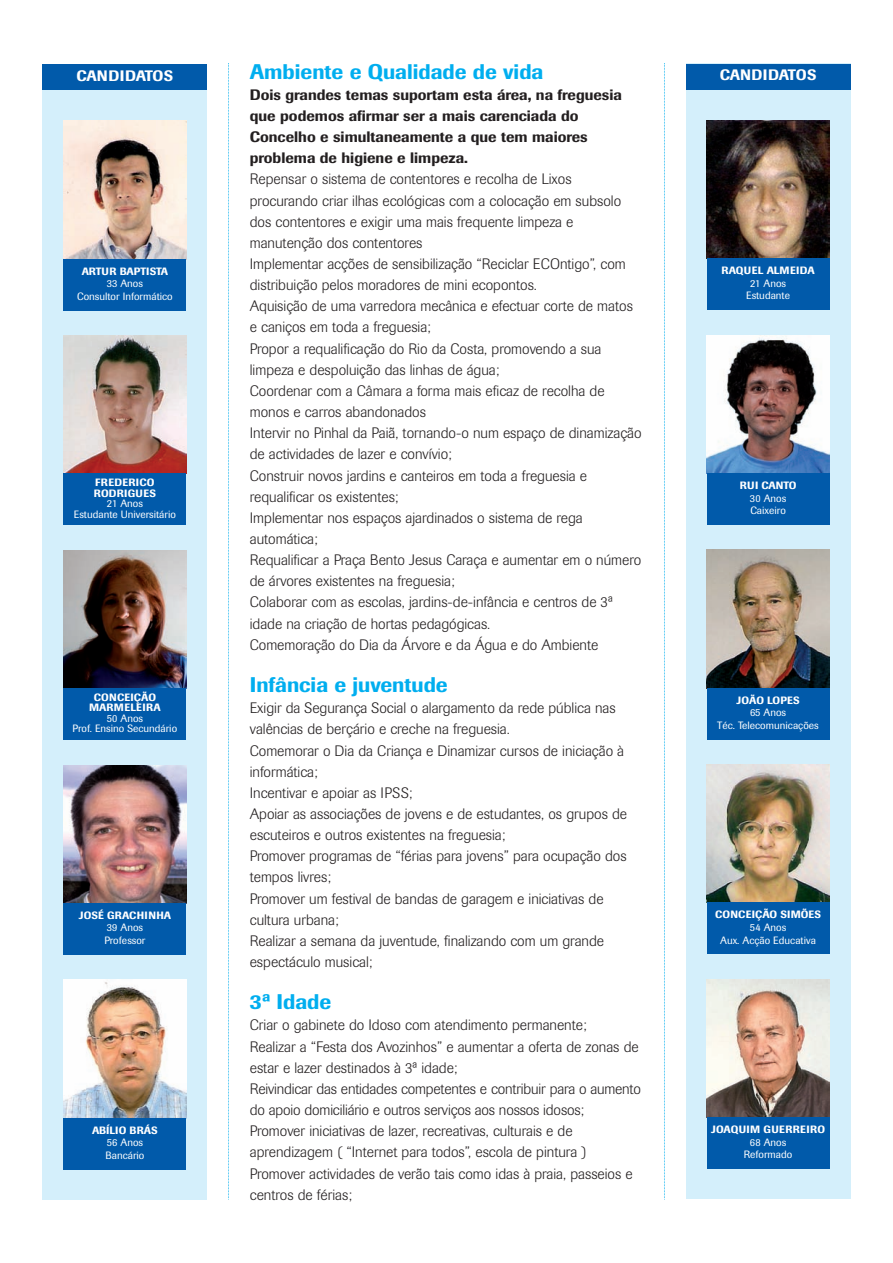
<style>
.page{position:relative;width:893px;height:1263px;background:#fff}
.page>*{position:absolute;margin:0;border:0;box-sizing:border-box;transform-origin:0 0}
.t1{font:500 21px "Imago";color:#00aeef}
.t2{font:300 15px/21.1px "Imago";color:#231f20}
.t3{font:500 15px/21.1px "Imago";color:#231f20}
.t4{font:500 15px "Imago";color:#fff}
.t5{font:10.5px/12.6px "Imago";color:#fff;text-align:center}
.t6{font:500 10.5px/10.5px "Imago";letter-spacing:.02em;color:#fff}
.t7{font:500 10.5px "Imago";color:#fff}
.t8{font:500 10.5px "Imago";letter-spacing:.04em;color:#fff}
</style>
<div class="page">
<svg style="left:228px;top:63px;width:1px;height:1137px"></svg>
<svg style="left:664px;top:63px;width:1px;height:1137px"></svg>
<div style="left:43px;top:64px;width:164px;height:1135px;background:#d4effb"></div>
<div style="left:43px;top:64px;width:164px;height:26px;background:#015aaa"></div>
<img style="left:64px;top:121px;width:122px;height:138px">
<div style="left:64px;top:259px;width:122px;height:51px;background:#015aaa"></div>
<img style="left:64px;top:336px;width:122px;height:138px">
<div style="left:64px;top:474px;width:122px;height:51px;background:#015aaa"></div>
<img style="left:64px;top:550px;width:122px;height:138px">
<div style="left:64px;top:688px;width:122px;height:51px;background:#015aaa"></div>
<img style="left:64px;top:765px;width:122px;height:138px">
<div style="left:64px;top:903px;width:122px;height:51px;background:#015aaa"></div>
<img style="left:64px;top:980px;width:122px;height:138px">
<div style="left:64px;top:1118px;width:122px;height:51px;background:#015aaa"></div>
<div style="left:686px;top:64px;width:164px;height:1135px;background:#d4effb"></div>
<div style="left:686px;top:64px;width:164px;height:25px;background:#015aaa"></div>
<img style="left:707px;top:120px;width:122px;height:139px">
<div style="left:707px;top:259px;width:122px;height:51px;background:#015aaa"></div>
<img style="left:707px;top:335px;width:122px;height:138px">
<div style="left:707px;top:473px;width:122px;height:51px;background:#015aaa"></div>
<img style="left:707px;top:550px;width:122px;height:138px">
<div style="left:707px;top:688px;width:122px;height:51px;background:#015aaa"></div>
<img style="left:707px;top:765px;width:122px;height:138px">
<div style="left:707px;top:903px;width:122px;height:51px;background:#015aaa"></div>
<img style="left:707px;top:979px;width:122px;height:139px">
<div style="left:707px;top:1118px;width:122px;height:51px;background:#015aaa"></div>
<p class="t4" style="left:77px;top:70px;width:98px">CANDIDATOS</p>
<p class="t7" style="left:82px;top:267px;width:88px">ARTUR BAPTISTA</p>
<p class="t5" style="left:77px;top:278px;width:97px">33 Anos<br>Consultor Informático</p>
<p class="t6" style="left:94px;top:478px;width:64px">FREDERICO<br>RODRIGUES</p>
<p class="t5" style="left:74px;top:499px;width:104px;line-height:10.5px">21 Anos<br>Estudante Universitário</p>
<p class="t6" style="left:89px;top:693px;width:73px;text-align:center">CONCEIÇÃO<br>MARMELEIRA</p>
<p class="t5" style="left:73px;top:714px;width:106px;line-height:10.5px">50 Anos<br>Prof. Ensino Secundário</p>
<p class="t6" style="left:79px;top:911px;width:94px">JOSÉ GRACHINHA</p>
<p class="t5" style="left:104px;top:922px;width:43px;text-align:left">39 Anos<br>Professor</p>
<p class="t7" style="left:92px;top:1126px;width:67px">ABÍLIO BRÁS</p>
<p class="t5" style="left:105px;top:1137px;width:40px;text-align:left">56 Anos<br>Bancário</p>
<h1 class="t1" style="left:250px;top:64px;width:295px">Ambiente e Qualidade de vida</h1>
<p class="t3" style="left:250px;top:85px;width:374px">Dois grandes temas suportam esta área, na freguesia que podemos afirmar ser a mais carenciada do Concelho e simultaneamente a que tem maiores problema de higiene e limpeza.</p>
<p class="t2" style="left:250px;top:170px;width:393px">Repensar o sistema de contentores e recolha de Lixos procurando criar ilhas ecológicas com a colocação em subsolo dos contentores e exigir uma mais frequente limpeza e manutenção dos contentores<br>Implementar acções de sensibilização “Reciclar ECOntigo”, com distribuição pelos moradores de mini ecopontos.<br>Aquisição de uma varredora mecânica e efectuar corte de matos e caniços em toda a freguesia;<br>Propor a requalificação do Rio da Costa, promovendo a sua limpeza e despoluição das linhas de água;<br>Coordenar com a Câmara a forma mais eficaz de recolha de monos e carros abandonados<br>Intervir no Pinhal da Paiã, tornando-o num espaço de dinamização de actividades de lazer e convívio;<br>Construir novos jardins e canteiros em toda a freguesia e requalificar os existentes;<br>Implementar nos espaços ajardinados o sistema de rega automática;<br>Requalificar a Praça Bento Jesus Caraça e aumentar em o número de árvores existentes na freguesia;<br>Colaborar com as escolas, jardins-de-infância e centros de 3ª idade na criação de hortas pedagógicas.<br>Comemoração do Dia da Árvore e da Água e do Ambiente</p>
<h1 class="t1" style="left:250px;top:677px;width:199px">Infância e juventude</h1>
<p class="t2" style="left:250px;top:699px;width:379px">Exigir da Segurança Social o alargamento da rede pública nas valências de berçário e creche na freguesia.<br>Comemorar o Dia da Criança e Dinamizar cursos de iniciação à informática;<br>Incentivar e apoiar as IPSS;<br>Apoiar as associações de jovens e de estudantes, os grupos de escuteiros e outros existentes na freguesia;<br>Promover programas de “férias para jovens” para ocupação dos tempos livres;<br>Promover um festival de bandas de garagem e iniciativas de cultura urbana;<br>Realizar a semana da juventude, finalizando com um grande espectáculo musical;</p>
<h1 class="t1" style="left:250px;top:994px;width:83px">3ª Idade</h1>
<p class="t2" style="left:250px;top:1016px;width:393px">Criar o gabinete do Idoso com atendimento permanente;<br>Realizar a “Festa dos Avozinhos” e aumentar a oferta de zonas de estar e lazer destinados à 3ª idade;<br>Reivindicar das entidades competentes e contribuir para o aumento do apoio domiciliário e outros serviços aos nossos idosos; Promover iniciativas de lazer, recreativas, culturais e de aprendizagem ( “Internet para todos”, escola de pintura )<br>Promover actividades de verão tais como idas à praia, passeios e centros de férias;</p>
<p class="t4" style="left:720px;top:70px;width:98px">CANDIDATOS</p>
<p class="t6" style="left:721px;top:266px;width:95px">RAQUEL ALMEIDA</p>
<p class="t5" style="left:746px;top:278px;width:45px">21 Anos<br>Estudante</p>
<p class="t7" style="left:740px;top:481px;width:58px">RUI CANTO</p>
<p class="t5" style="left:750px;top:492px;width:38px;text-align:left">30 Anos<br>Caixeiro</p>
<p class="t6" style="left:736px;top:696px;width:65px">JOÃO LOPES</p>
<p class="t5" style="left:717px;top:707px;width:103px">65 Anos<br>Téc. Telecomunicações</p>
<p class="t6" style="left:715px;top:910px;width:107px">CONCEIÇÃO SIMÕES</p>
<p class="t5" style="left:720px;top:922px;width:97px">54 Anos<br>Aux. Acção Educativa</p>
<p class="t8" style="left:711px;top:1126px;width:115px">JOAQUIM GUERREIRO</p>
<p class="t5" style="left:744px;top:1137px;width:50px">68 Anos<br>Reformado</p>
</div>
